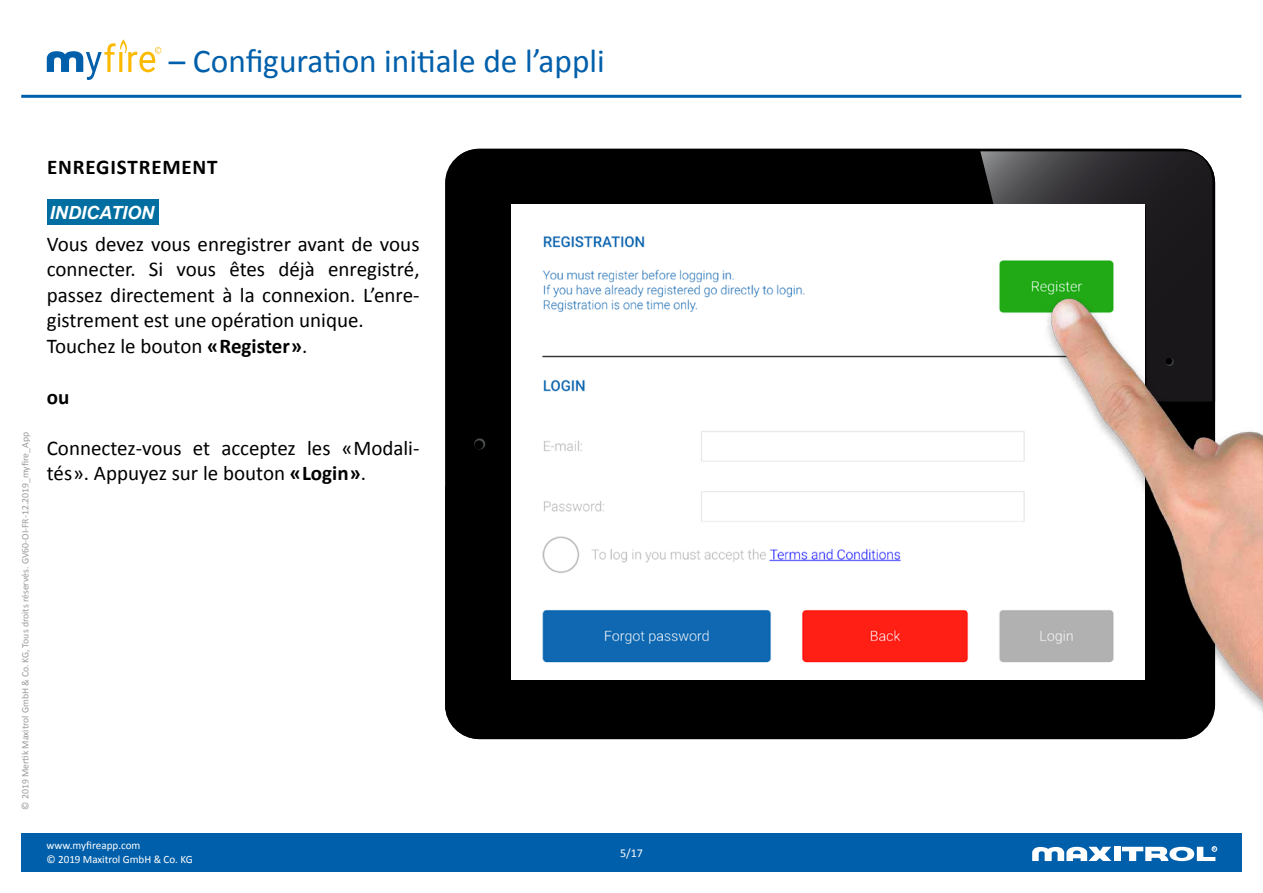
<style>
.page{position:relative;width:1263px;height:893px;background:#fff}
.page>*{position:absolute;margin:0;border:0;box-sizing:border-box;transform-origin:0 0}
.t1{font:33.3px "Calibri";color:#005faa}
.t2{font:21px/25.5px "Calibri";color:#000}
.t3{font:700 21px "Calibri";letter-spacing:.04em;color:#000}
.t4{font:italic 700 18.15px "Arial";color:#fff}
.t5{font:12px "Calibri";color:#fff}
.t6{font:11.1px "Calibri";letter-spacing:-.005em;color:#fff}
.t7{font:9.75px "Calibri";color:#9b9a9a}
.t8{font:700 4.05px "Arial";color:#fff}
.s1{font-weight:700}
</style>
<div class="page">
<div style="left:21px;top:833px;width:1221px;height:39px;background:#005faa"></div>
<div style="left:1114px;top:847px;width:6px;height:14px;background:#fff"></div>
<svg style="left:1032px;top:847px;width:79px;height:14px"></svg>
<svg style="left:1122px;top:846px;width:95px;height:15px"></svg>
<hr style="left:21px;top:95px;width:1220px;height:3px;background:#005faa">
<svg style="left:47px;top:39px;width:114px;height:41px"></svg>
<div style="left:47px;top:200px;width:111px;height:25px;background:#006ea0"></div>
<div style="left:445px;top:149px;width:770px;height:590px;background:#000"></div>
<svg style="left:474px;top:438px;width:11px;height:11px"></svg>
<div style="left:474px;top:440px;width:9px;height:9px;background:#000;border-radius:50%"></div>
<svg style="left:980px;top:151px;width:232px;height:143px;background:#302e31"></svg>
<div style="left:511px;top:205px;width:634px;height:475px;background:#fff"></div>
<img style="left:542px;top:236px;width:572px;height:427px">
<img style="left:1035px;top:294px;width:228px;height:446px">
<h1 class="t1" style="left:169px;top:41px;width:437px">– Configuration initiale de l’appli</h1>
<p class="t7" style="left:19px;top:810px;width:379px;rotate:-90deg">© 2019 Mertik Maxitrol GmbH &amp; Co.KG, Tous droits réservés. GV60-OI-FR-12.2019_myfire_App</p>
<p class="t3" style="left:47px;top:154px;width:172px">ENREGISTREMENT</p>
<p class="t4" style="left:50px;top:201px;width:106px">INDICATION</p>
<p class="t2" style="left:47px;top:230px;width:374px">Vous devez vous enregistrer avant de vous connecter. Si vous êtes déjà enregistré, passez directement à la connexion. L’enre&shy;gistrement est une opération unique.<br>Touchez le bouton <span class="s1">«Register»</span>.</p>
<p class="t3" style="left:47px;top:384px;width:24px">ou</p>
<p class="t2" style="left:47px;top:434px;width:374px">Connectez-vous et acceptez les «Modali&shy;tés». Appuyez sur le bouton <span class="s1">«Login»</span>.</p>
<p class="t6" style="left:47px;top:839px;width:95px">www.myfireapp.com</p>
<p class="t8" style="left:1213px;top:846px;width:4px">R</p>
<p class="t6" style="left:47px;top:852px;width:148px">© 2019 Maxitrol GmbH &amp; Co. KG</p>
<p class="t5" style="left:620px;top:846px;width:24px">5/17</p>
</div>
